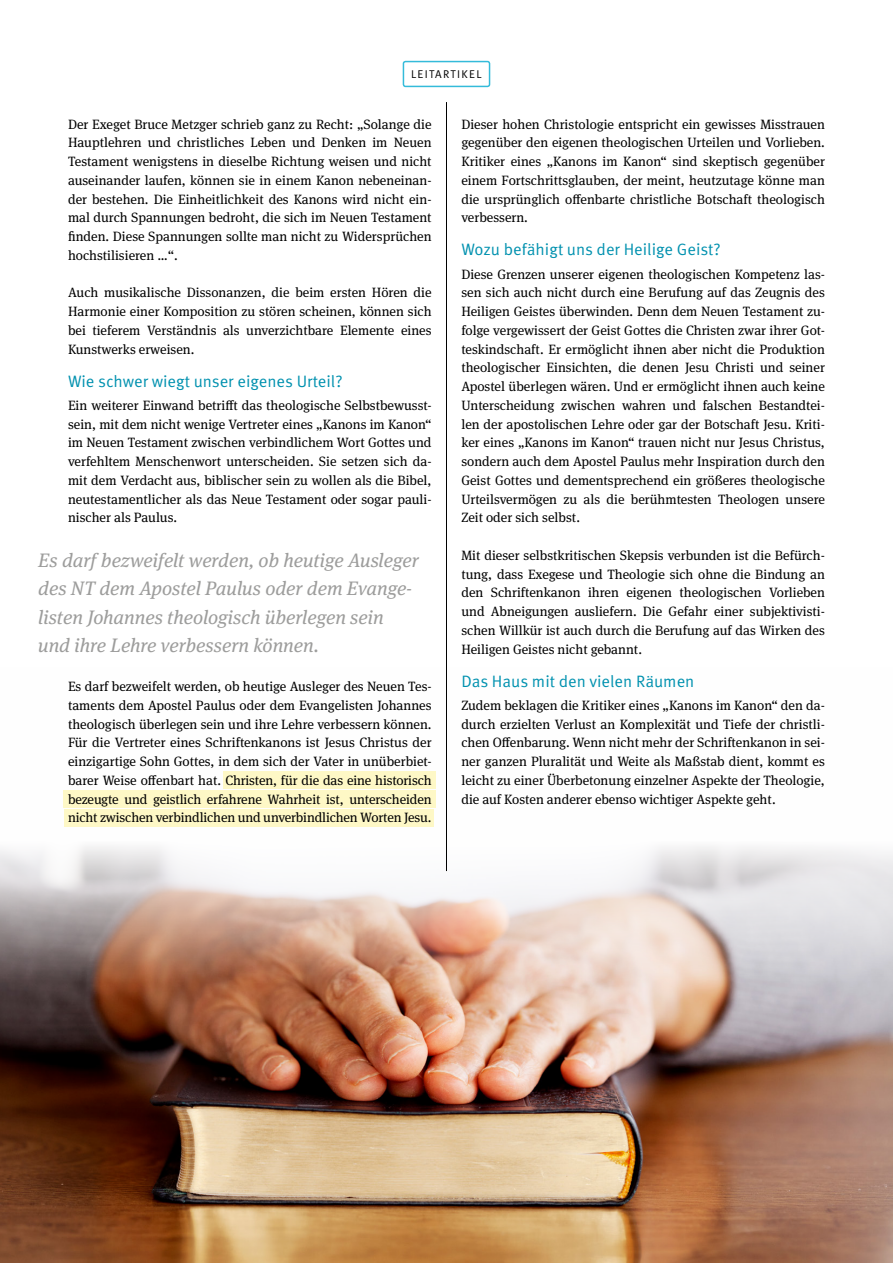
<style>
.page{position:relative;width:893px;height:1263px;background:#fff}
.page>*{position:absolute;margin:0;border:0;box-sizing:border-box;transform-origin:0 0}
.t1{font:italic 19.5px/28.5px "Meta Serif Pro";color:#9d9d9c}
.t2{font:16.5px "Meta OT";color:#0091af}
.t3{font:13.5px/18.8px "Meta Serif Pro";color:#000;text-align:justify}
.t4{font:11.25px "Meta OT";letter-spacing:.12em;color:#000}
</style>
<div class="page">
<img style="left:0;top:771px;width:893px;height:492px">
<div style="left:403px;top:61px;width:87px;height:26px;border:2px solid #34bbda;border-radius:2px"></div>
<hr style="left:446px;top:102px;width:1px;height:769px;background:#000">
<div style="left:224px;top:771px;width:212px;height:18px;background:#fff9c7"></div>
<div style="left:64px;top:790px;width:372px;height:18px;background:#fff9c7"></div>
<div style="left:64px;top:810px;width:369px;height:17px;background:#fff9c7"></div>
<p class="t4" style="left:411px;top:67px;width:72px">LEITARTIKEL</p>
<p class="t3" style="left:68px;top:114px;width:365px">Der Exeget Bruce Metzger schrieb ganz zu Recht: „Solange die Hauptlehren und christliches Leben und Denken im Neuen Testament wenigstens in dieselbe Richtung weisen und nicht auseinander laufen, können sie in einem Kanon nebeneinan&shy;der bestehen. Die Einheitlichkeit des Kanons wird nicht ein&shy;mal durch Spannungen bedroht, die sich im Neuen Testament finden. Diese Spannungen sollte man nicht zu Widersprüchen hochstilisieren …“.</p>
<p class="t3" style="left:68px;top:283px;width:365px">Auch musikalische Dissonanzen, die beim ersten Hören die Harmonie einer Komposition zu stören scheinen, können sich bei tieferem Verständnis als unverzichtbare Elemente eines Kunstwerks erweisen.</p>
<p class="t2" style="left:68px;top:371px;width:276px">Wie schwer wiegt unser eigenes Urteil?</p>
<p class="t3" style="left:68px;top:395px;width:365px">Ein weiterer Einwand betrifft das theologische Selbstbewusst&shy;sein, mit dem nicht wenige Vertreter eines „Kanons im Kanon“ im Neuen Testament zwischen verbindlichem Wort Gottes und verfehltem Menschenwort unterscheiden. Sie setzen sich da&shy;mit dem Verdacht aus, biblischer sein zu wollen als die Bibel, neutestamentlicher als das Neue Testament oder sogar pauli&shy;nischer als Paulus.</p>
<h1 class="t1" style="left:38px;top:545px;width:382px">Es darf bezweifelt werden, ob heutige Ausleger des NT dem Apostel Paulus oder dem Evange&shy;listen Johannes theologisch überlegen sein und ihre Lehre verbessern können.</h1>
<p class="t3" style="left:68px;top:676px;width:365px">Es darf bezweifelt werden, ob heutige Ausleger des Neuen Tes&shy;taments dem Apostel Paulus oder dem Evangelisten Johannes theologisch überlegen sein und ihre Lehre verbessern können.<br>Für die Vertreter eines Schriftenkanons ist Jesus Christus der einzigartige Sohn Gottes, in dem sich der Vater in unüberbiet&shy;barer Weise offenbart hat. Christen, für die das eine historisch bezeugte und geistlich erfahrene Wahrheit ist, unterscheiden nicht zwischen verbindlichen und unverbindlichen Worten Jesu.</p>
<p class="t3" style="left:461px;top:114px;width:365px">Dieser hohen Christologie entspricht ein gewisses Misstrauen gegenüber den eigenen theologischen Urteilen und Vorlieben.<br>Kritiker eines „Kanons im Kanon“ sind skeptisch gegenüber einem Fortschrittsglauben, der meint, heutzutage könne man die ursprünglich offenbarte christliche Botschaft theologisch verbessern.</p>
<p class="t2" style="left:461px;top:240px;width:261px">Wozu befähigt uns der Heilige Geist?</p>
<p class="t3" style="left:461px;top:264px;width:365px">Diese Grenzen unserer eigenen theologischen Kompetenz las&shy;sen sich auch nicht durch eine Berufung auf das Zeugnis des Heiligen Geistes überwinden. Denn dem Neuen Testament zu&shy;folge vergewissert der Geist Gottes die Christen zwar ihrer Got&shy;teskindschaft. Er ermöglicht ihnen aber nicht die Produktion theologischer Einsichten, die denen Jesu Christi und seiner Apostel überlegen wären. Und er ermöglicht ihnen auch keine Unterscheidung zwischen wahren und falschen Bestandtei&shy;len der apostolischen Lehre oder gar der Botschaft Jesu. Kriti&shy;ker eines „Kanons im Kanon“ trauen nicht nur Jesus Christus, sondern auch dem Apostel Paulus mehr Inspiration durch den Geist Gottes und dementsprechend ein größeres theologische Urteilsvermögen zu als die berühmtesten Theologen unsere Zeit oder sich selbst.</p>
<p class="t3" style="left:461px;top:545px;width:365px">Mit dieser selbstkritischen Skepsis verbunden ist die Befürch&shy;tung, dass Exegese und Theologie sich ohne die Bindung an den Schriftenkanon ihren eigenen theologischen Vorlieben und Abneigungen ausliefern. Die Gefahr einer subjektivisti&shy;schen Willkür ist auch durch die Berufung auf das Wirken des Heiligen Geistes nicht gebannt.</p>
<p class="t2" style="left:461px;top:671px;width:235px">Das Haus mit den vielen Räumen</p>
<p class="t3" style="left:461px;top:695px;width:365px">Zudem beklagen die Kritiker eines „Kanons im Kanon“ den da&shy;durch erzielten Verlust an Komplexität und Tiefe der christli&shy;chen Offenbarung. Wenn nicht mehr der Schriftenkanon in sei&shy;ner ganzen Pluralität und Weite als Maßstab dient, kommt es leicht zu einer Überbetonung einzelner Aspekte der Theologie, die auf Kosten anderer ebenso wichtiger Aspekte geht.</p>
</div>
